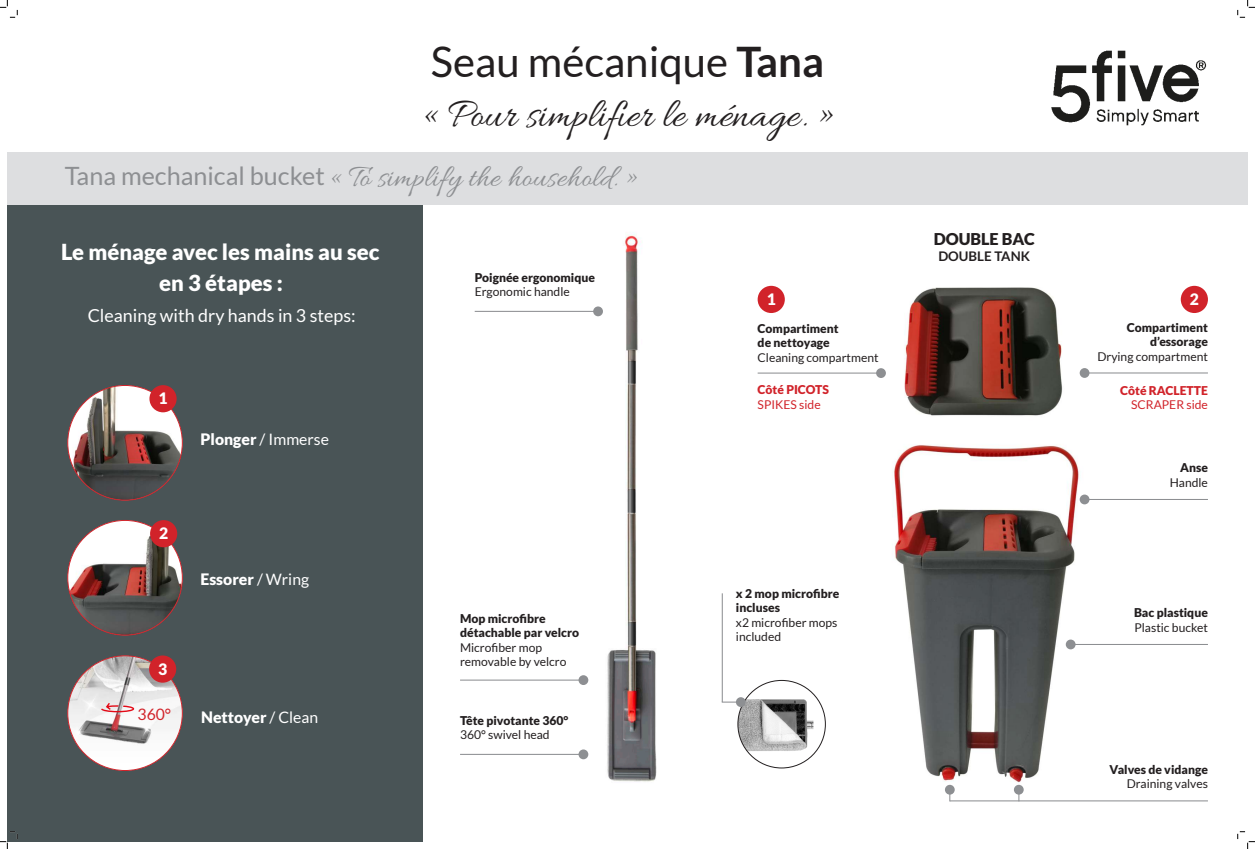
<style>
.page{position:relative;width:1255px;height:849px;background:#fff}
.page>*{position:absolute;margin:0;border:0;box-sizing:border-box;transform-origin:0 0}
.t1{font:42px "Allura";color:#231f20}
.t2{font:42px "Lato";color:#231f20}
.t3{font:31.85px "Allura";color:#8d8f92}
.t4{font:900 22.05px/30.8px "Lato";color:#fff;text-align:center}
.t5{font:17.85px "Lato";color:#fff}
.t6{font:900 16.24px "Lato";color:#231f20}
.t7{font:900 15.75px "Lato";color:#fff}
.t8{font:15.75px "Lato";color:#fff}
.t9{font:15.75px "Lato";color:#d1232a}
.t10{font:900 15.71px "Lato";color:#fff}
.t11{font:700 13.3px "Lato";color:#231f20}
.t12{font:900 12.11px/14.5px "Lato";color:#231f20}
.t13{font:12.11px/14.5px "Lato";color:#231f20}
.t14{font:900 12.11px "Lato";color:#d1232a}
.t15{font:12.11px "Lato";color:#d1232a}
.s1{font-weight:700}
.s2{font-family:"Lato";font-size:25.2px}
.s3{font-weight:900}
.s4{font-weight:400}
</style>
<div class="page">
<div style="left:7px;top:205px;width:416px;height:636px;background:#495456"></div>
<img style="left:1051px;top:50px;width:156px;height:76px">
<div style="left:7px;top:152px;width:1241px;height:53px;background:#dddee0"></div>
<img style="left:894px;top:444px;width:211px;height:348px">
<img style="left:904px;top:287px;width:159px;height:129px">
<img style="left:582px;top:232px;width:75px;height:550px">
<hr style="left:1084px;top:372px;width:124px;height:1px;background:#8d8f92">
<div style="left:1080px;top:368px;width:9px;height:9px;background:#8d8f92;border-radius:50%"></div>
<hr style="left:1084px;top:498px;width:124px;height:1px;background:#8d8f92">
<div style="left:1080px;top:494px;width:9px;height:10px;background:#8d8f92;border-radius:50%"></div>
<hr style="left:1071px;top:643px;width:137px;height:1px;background:#8d8f92">
<div style="left:1066px;top:639px;width:9px;height:10px;background:#8d8f92;border-radius:50%"></div>
<hr style="left:950px;top:800px;width:258px;height:1px;background:#8d8f92">
<div style="left:1014px;top:784px;width:10px;height:10px;background:#8d8f92;border-radius:50%"></div>
<hr style="left:758px;top:372px;width:123px;height:1px;background:#8d8f92">
<div style="left:876px;top:368px;width:10px;height:10px;background:#8d8f92;border-radius:50%"></div>
<img style="left:738px;top:685px;width:75px;height:76px">
<img style="left:68px;top:385px;width:114px;height:115px;border-radius:57px">
<img style="left:68px;top:520px;width:114px;height:114px;border-radius:57px">
<img style="left:68px;top:655px;width:114px;height:115px;border-radius:57px">
<div style="left:149px;top:385px;width:28px;height:27px;background:#d1232a;border-radius:50%"></div>
<div style="left:150px;top:520px;width:27px;height:27px;background:#d1232a;border-radius:50%"></div>
<div style="left:149px;top:655px;width:27px;height:27px;background:#d1232a;border-radius:50%"></div>
<div style="left:945px;top:784px;width:10px;height:10px;background:#8d8f92;border-radius:50%"></div>
<hr style="left:475px;top:311px;width:123px;height:1px;background:#8d8f92">
<div style="left:593px;top:306px;width:10px;height:10px;background:#8d8f92;border-radius:50%"></div>
<hr style="left:460px;top:753px;width:123px;height:1px;background:#8d8f92">
<div style="left:578px;top:749px;width:10px;height:9px;background:#8d8f92;border-radius:50%"></div>
<hr style="left:460px;top:679px;width:123px;height:1px;background:#8d8f92">
<svg style="left:578px;top:674px;width:10px;height:10px"></svg>
<hr style="left:722px;top:593px;width:1px;height:108px;background:#8d8f92">
<svg style="left:736px;top:696px;width:10px;height:10px"></svg>
<svg style="left:722px;top:701px;width:19px;height:1px"></svg>
<div style="left:758px;top:286px;width:27px;height:27px;background:#d1232a;border-radius:50%"></div>
<div style="left:1181px;top:286px;width:27px;height:27px;background:#d1232a;border-radius:50%"></div>
<svg style="left:100px;top:701px;width:35px;height:11px"></svg>
<svg style="left:0;top:0;width:18px;height:18px"></svg>
<svg style="left:0;top:831px;width:18px;height:17px"></svg>
<svg style="left:1237px;top:0;width:18px;height:18px"></svg>
<svg style="left:1237px;top:831px;width:18px;height:17px"></svg>
<h1 class="t2" style="left:431px;top:46px;width:395px">Seau mécanique <span class="s1">Tana</span></h1>
<h1 class="t1" style="left:422px;top:91px;width:412px">« Pour simplifier le ménage. »</h1>
<h2 class="t3" style="left:65px;top:159px;width:573px"><span class="s2">Tana mechanical bucket</span> « To simplify the household. »</h2>
<h3 class="t4" style="left:61px;top:238px;width:320px">Le ménage avec les mains au sec en 3 étapes :</h3>
<h3 class="t5" style="left:88px;top:308px;width:269px">Cleaning with dry hands in 3 steps:</h3>
<p class="t10" style="left:158px;top:392px;width:11px">1</p>
<h3 class="t8" style="left:200px;top:433px;width:130px"><span class="s3">Plonger</span> / Immerse</h3>
<p class="t10" style="left:159px;top:527px;width:11px">2</p>
<p class="t10" style="left:158px;top:662px;width:11px">3</p>
<h3 class="t9" style="left:138px;top:708px;width:35px">360°</h3>
<h3 class="t7" style="left:200px;top:572px;width:110px">Essorer <span class="s4">/ Wring</span></h3>
<h3 class="t7" style="left:201px;top:710px;width:119px">Nettoyer <span class="s4">/ Clean</span></h3>
<p class="t12" style="left:475px;top:270px;width:122px">Poignée ergonomique</p>
<p class="t13" style="left:475px;top:285px;width:97px">Ergonomic handle</p>
<p class="t12" style="left:460px;top:610px;width:121px">Mop microfibre détachable par velcro</p>
<p class="t13" style="left:460px;top:639px;width:108px">Microfiber mop removable by velcro</p>
<p class="t12" style="left:460px;top:713px;width:110px">Tête pivotante 360°</p>
<p class="t13" style="left:460px;top:728px;width:91px">360° swivel head</p>
<h3 class="t6" style="left:934px;top:232px;width:103px">DOUBLE BAC</h3>
<p class="t11" style="left:938px;top:248px;width:93px">DOUBLE TANK</p>
<p class="t10" style="left:767px;top:293px;width:11px">1</p>
<p class="t10" style="left:1190px;top:293px;width:11px">2</p>
<p class="t12" style="left:758px;top:321px;width:83px">Compartiment de nettoyage</p>
<p class="t13" style="left:758px;top:351px;width:123px">Cleaning compartment</p>
<p class="t14" style="left:758px;top:385px;width:73px">Côté PICOTS</p>
<p class="t15" style="left:758px;top:400px;width:65px">SPIKES side</p>
<p class="t12" style="left:736px;top:585px;width:105px">x 2 mop microfibre incluses</p>
<p class="t13" style="left:736px;top:614px;width:103px">x2 microfiber mops included</p>
<p class="t12" style="left:1127px;top:320px;width:83px;text-align:right">Compartiment d’essorage</p>
<p class="t13" style="left:1097px;top:350px;width:112px">Drying compartment</p>
<p class="t14" style="left:1120px;top:385px;width:89px">Côté RACLETTE</p>
<p class="t15" style="left:1131px;top:400px;width:78px">SCRAPER side</p>
<p class="t12" style="left:1180px;top:461px;width:29px">Anse</p>
<p class="t13" style="left:1170px;top:476px;width:40px">Handle</p>
<p class="t12" style="left:1134px;top:606px;width:75px">Bac plastique</p>
<p class="t13" style="left:1134px;top:621px;width:75px">Plastic bucket</p>
<p class="t12" style="left:1109px;top:762px;width:100px">Valves de vidange</p>
<p class="t13" style="left:1127px;top:777px;width:83px">Draining valves</p>
</div>
